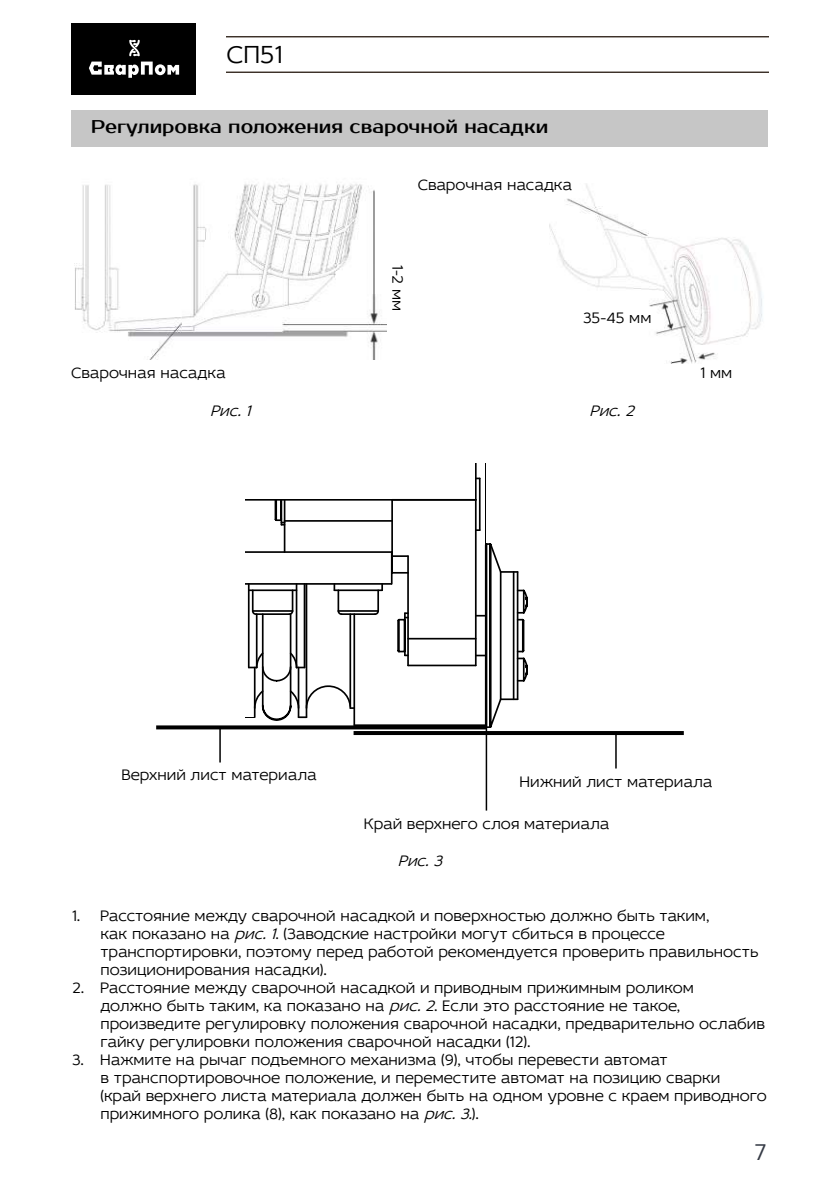
<style>
.page{position:relative;width:840px;height:1191px;background:#fff}
.page>*{position:absolute;margin:0;border:0;box-sizing:border-box;transform-origin:0 0}
.t1{font:300 26px "Idealist Sans";color:#000}
.t2{font:300 24px "Idealist Sans";color:#363b46}
.t3{font:18px "Prosto";color:#000}
.t4{font:300 16px/18px "Idealist Sans";color:#000}
.t5{font:italic 300 16px "Idealist Sans";color:#000}
.s1{font-style:italic}
</style>
<div class="page">
<img style="left:226px;top:36px;width:542px;height:37px">
<div style="left:72px;top:23px;width:124px;height:71px;background:#000"></div>
<svg style="left:129px;top:40px;width:11px;height:16px"></svg>
<svg style="left:89px;top:62px;width:90px;height:16px"></svg>
<div style="left:71px;top:111px;width:696px;height:36px;background:#c6c6c6"></div>
<img style="left:74px;top:184px;width:312px;height:175px">
<img style="left:549px;top:184px;width:213px;height:179px">
<hr style="left:245px;top:583px;width:146px;height:1px;background:#000">
<hr style="left:245px;top:552px;width:39px;height:1px;background:#000">
<hr style="left:245px;top:499px;width:230px;height:1px;background:#000">
<svg style="left:247px;top:477px;width:234px;height:241px"></svg>
<hr style="left:475px;top:463px;width:1px;height:37px;background:#000">
<hr style="left:478px;top:478px;width:2px;height:52px;background:#000">
<hr style="left:485px;top:463px;width:1px;height:82px;background:#000">
<svg style="left:251px;top:540px;width:277px;height:200px"></svg>
<svg style="left:156px;top:725px;width:330px;height:4px"></svg>
<hr style="left:353px;top:731px;width:330px;height:4px;background:#000">
<hr style="left:219px;top:728px;width:2px;height:34px;background:#000">
<hr style="left:615px;top:734px;width:1px;height:34px;background:#000">
<hr style="left:485px;top:727px;width:2px;height:83px;background:#000">
<h1 class="t1" style="left:226px;top:36px;width:57px">СП51</h1>
<p class="t3" style="left:91px;top:116px;width:458px">Регулировка положения сварочной насадки</p>
<p class="t4" style="left:71px;top:363px;width:156px">Сварочная насадка</p>
<p class="t4" style="left:417px;top:175px;width:156px">Сварочная насадка</p>
<p class="t4" style="left:407px;top:265px;width:48px;rotate:90deg">1-2 мм</p>
<p class="t4" style="left:582px;top:308px;width:70px">35-45 мм</p>
<p class="t5" style="left:210px;top:400px;width:47px">Рис.1</p>
<p class="t5" style="left:589px;top:400px;width:51px">Рис.2</p>
<p class="t4" style="left:700px;top:363px;width:33px">1 мм</p>
<p class="t4" style="left:121px;top:765px;width:197px">Верхний лист материала</p>
<p class="t4" style="left:519px;top:771px;width:194px">Нижний лист материала</p>
<p class="t4" style="left:363px;top:814px;width:247px">Край верхнего слоя материала</p>
<p class="t5" style="left:397px;top:849px;width:51px">Рис.3</p>
<p class="t4" style="left:100px;top:906px;width:659px;text-indent:-28px">1. Расстояние между сварочной насадкой и поверхностью должно быть таким,<br>как показано на <span class="s1">рис.1</span>. (Заводские настройки могут сбиться в процессе транспортировки, поэтому перед работой рекомендуется проверить правильность позиционирования насадки).</p>
<p class="t4" style="left:100px;top:978px;width:665px;text-indent:-28px">2. Расстояние между сварочной насадкой и приводным прижимным роликом<br>должно быть таким, ка показано на <span class="s1">рис.2</span>. Если это расстояние не такое, произведите регулировку положения сварочной насадки, предварительно ослабив гайку регулировки положения сварочной насадки (12).</p>
<p class="t4" style="left:100px;top:1050px;width:667px;text-indent:-28px">3. Нажмите на рычаг подъемного механизма (9), чтобы перевести автомат<br>в транспортировочное положение, и переместите автомат на позицию сварки<br>(край верхнего листа материала должен быть на одном уровне с краем приводного прижимного ролика (8), как показано на <span class="s1">рис.3.</span>).</p>
<h2 class="t2" style="left:754px;top:1136px;width:14px">7</h2>
</div>
